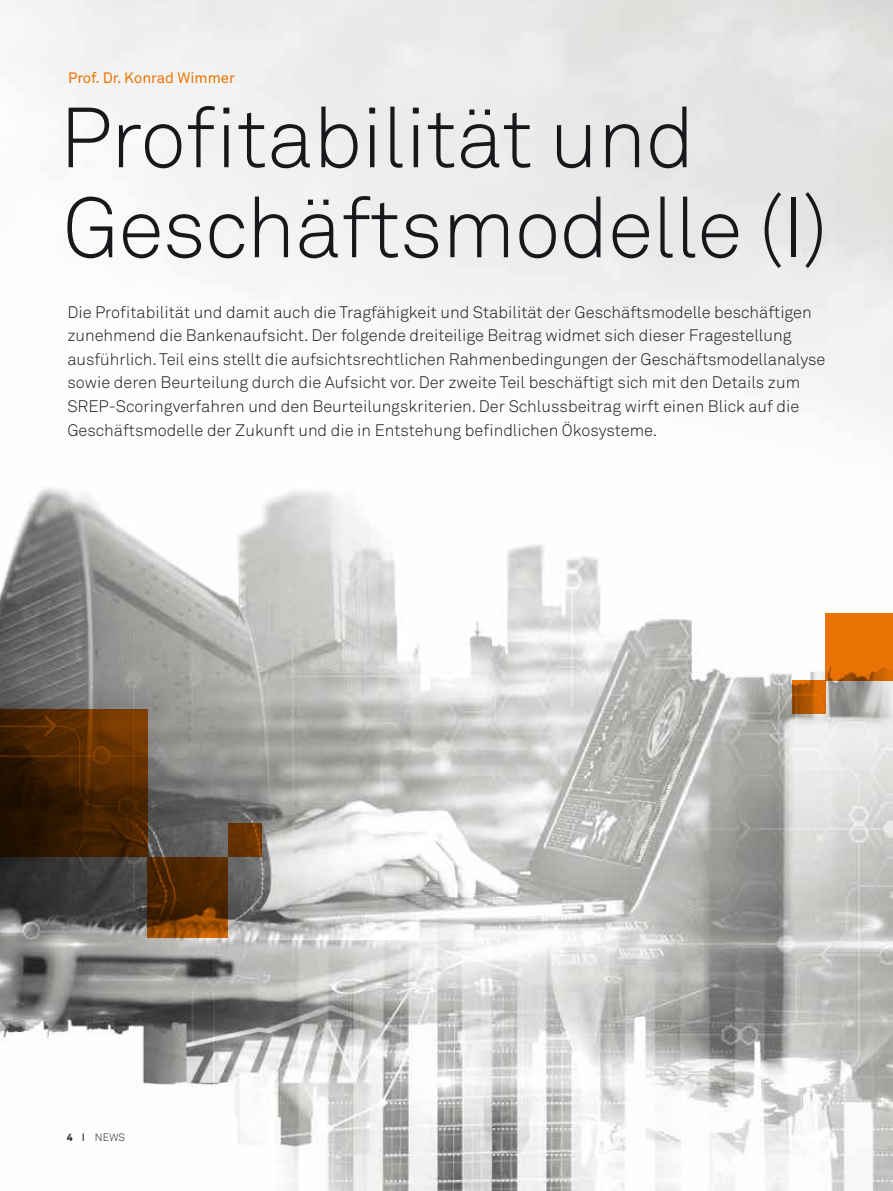
<style>
.page{position:relative;width:893px;height:1191px;background:#fff}
.page>*{position:absolute;margin:0;border:0;box-sizing:border-box;transform-origin:0 0}
.t1{font:300 84px/90px "Akkurat Std";letter-spacing:-.01em;color:#1a171c}
.t2{font:300 16.5px/23.5px "Akkurat Std";color:#1a171c}
.t3{font:15px "Akkurat Std";color:#ec7405}
.t4{font:300 10.5px "Akkurat Std";color:#1a171c}
.s1{font-weight:700}
.s2{font-weight:400}
</style>
<div class="page">
<img style="left:0;top:0;width:893px;height:1191px">
<svg style="left:792px;top:680px;width:34px;height:34px"></svg>
<div style="left:826px;top:613px;width:67px;height:67px;background:#ec7405"></div>
<svg style="left:0;top:709px;width:148px;height:148px"></svg>
<svg style="left:148px;top:857px;width:80px;height:80px"></svg>
<svg style="left:228px;top:823px;width:34px;height:34px"></svg>
<p class="t3" style="left:68px;top:69px;width:168px">Prof. Dr. Konrad Wimmer</p>
<h1 class="t1" style="left:60px;top:93px;width:770px">Profitabilität und<br>Geschäftsmodelle (I)</h1>
<p class="t2" style="left:67px;top:300px;width:759px">Die Profitabilität und damit auch die Tragfähigkeit und Stabilität der Geschäftsmodelle beschäftigen zunehmend die Bankenaufsicht. Der folgende dreiteilige Beitrag widmet sich dieser Fragestellung ausführlich. Teil eins stellt die aufsichtsrechtlichen Rahmenbedingungen der Geschäftsmodellanalyse sowie deren Beurteilung durch die Aufsicht vor. Der zweite Teil beschäftigt sich mit den Details zum SREP-Scoringverfahren und den Beurteilungskriterien. Der Schlussbeitrag wirft einen Blick auf die Geschäftsmodelle der Zukunft und die in Entstehung befindlichen Ökosysteme.</p>
<p class="t4" style="left:67px;top:1131px;width:60px"><span class="s1">4</span> <span class="s2">I</span> NEWS</p>
</div>
